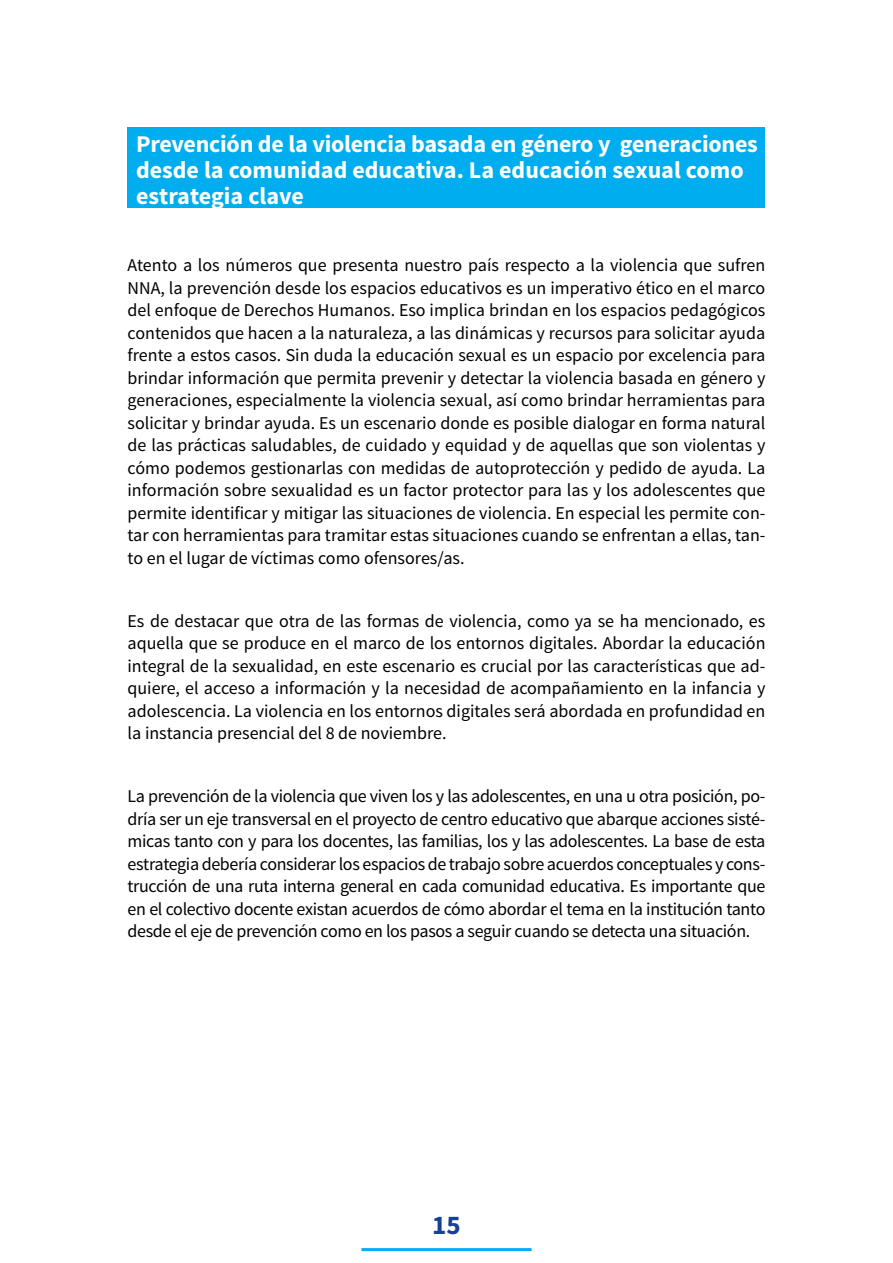
<style>
.page{position:relative;width:893px;height:1263px;background:#fff}
.page>*{position:absolute;margin:0;border:0;box-sizing:border-box;transform-origin:0 0}
.t1{font:700 27px "Source Sans Pro";color:#164194}
.t2{font:700 24px/26px "Source Sans Pro";letter-spacing:-.01em;color:#fff}
.t3{font:18px/22.5px "Source Sans Pro";color:#000;text-align:justify}
</style>
<div class="page">
<hr style="left:361px;top:1248px;width:170px;height:3px;background:#00aeef">
<div style="left:128px;top:128px;width:637px;height:80px;background:#00aeef"></div>
<h2 class="t2" style="left:136px;top:132px;width:623px">Prevención de la violencia basada en género y generaciones desde la comunidad educativa. La educación sexual como estrategia clave</h2>
<p class="t3" style="left:128px;top:254px;width:639px">Atento a los números que presenta nuestro país respecto a la violencia que sufren NNA, la prevención desde los espacios educativos es un imperativo ético en el marco del enfoque de Derechos Humanos. Eso implica brindan en los espacios pedagógicos contenidos que hacen a la naturaleza, a las dinámicas y recursos para solicitar ayuda frente a estos casos. Sin duda la educación sexual es un espacio por excelencia para brindar información que permita prevenir y detectar la violencia basada en género y generaciones, especialmente la violencia sexual, así como brindar herramientas para solicitar y brindar ayuda. Es un escenario donde es posible dialogar en forma natural de las prácticas saludables, de cuidado y equidad y de aquellas que son violentas y cómo podemos gestionarlas con medidas de autoprotección y pedido de ayuda. La información sobre sexualidad es un factor protector para las y los adolescentes que permite identificar y mitigar las situaciones de violencia. En especial les permite con&shy;tar con herramientas para tramitar estas situaciones cuando se enfrentan a ellas, tan&shy;to en el lugar de víctimas como ofensores/as.</p>
<p class="t3" style="left:128px;top:610px;width:639px">Es de destacar que otra de las formas de violencia, como ya se ha mencionado, es aquella que se produce en el marco de los entornos digitales. Abordar la educación integral de la sexualidad, en este escenario es crucial por las características que ad&shy;quiere, el acceso a información y la necesidad de acompañamiento en la infancia y adolescencia. La violencia en los entornos digitales será abordada en profundidad en la instancia presencial del 8 de noviembre.</p>
<p class="t3" style="left:128px;top:785px;width:639px">La prevención de la violencia que viven los y las adolescentes, en una u otra posición, po&shy;dría ser un eje transversal en el proyecto de centro educativo que abarque acciones sisté&shy;micas tanto con y para los docentes, las familias, los y las adolescentes. La base de esta estrategia debería considerar los espacios de trabajo sobre acuerdos conceptuales y cons&shy;trucción de una ruta interna general en cada comunidad educativa. Es importante que en el colectivo docente existan acuerdos de cómo abordar el tema en la institución tanto desde el eje de prevención como en los pasos a seguir cuando se detecta una situación.</p>
<h1 class="t1" style="left:432px;top:1208px;width:30px">15</h1>
</div>
